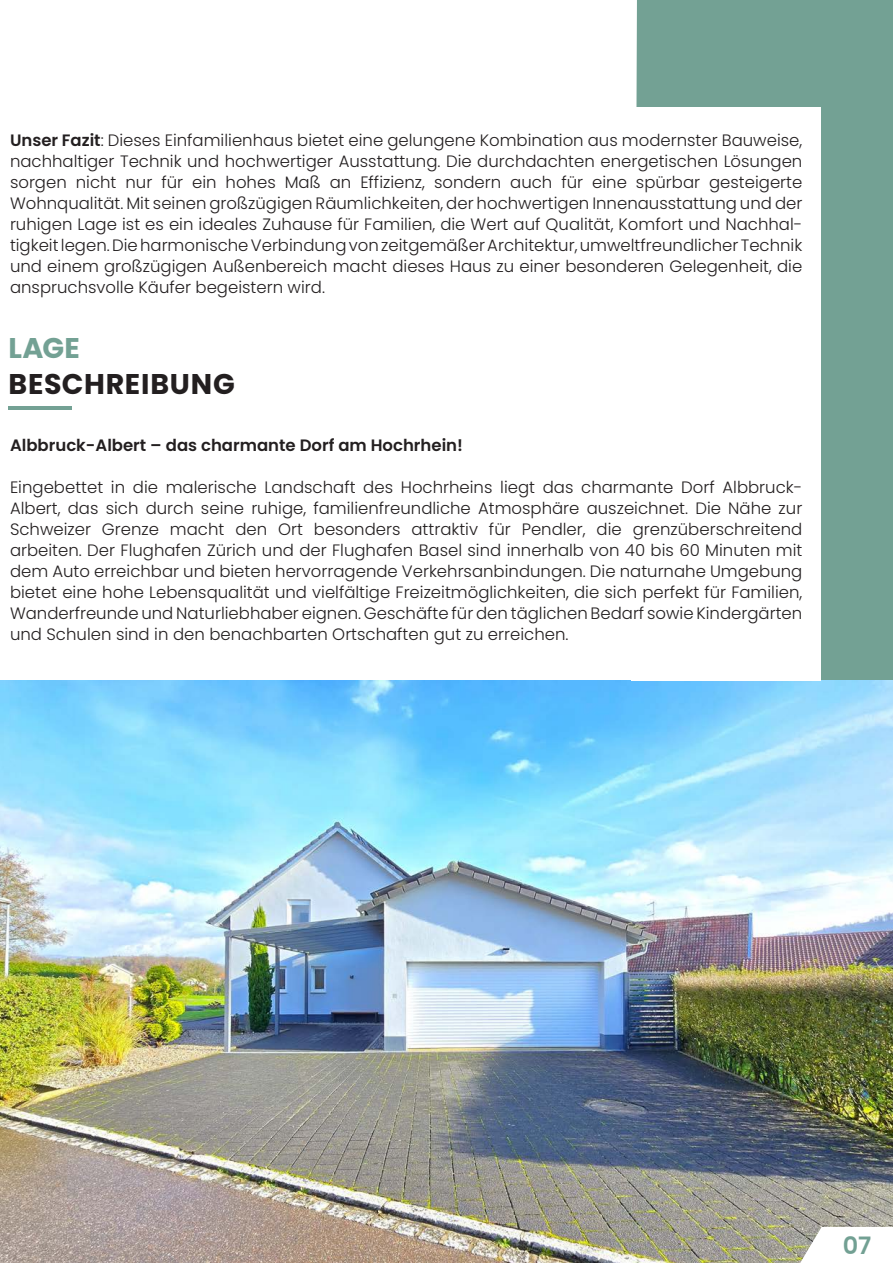
<style>
.page{position:relative;width:893px;height:1263px;background:#fff}
.page>*{position:absolute;margin:0;border:0;box-sizing:border-box;transform-origin:0 0}
.t1{font:700 28.5px "Poppins";letter-spacing:.025em;color:#231f20}
.t2{font:700 28.5px "Poppins";color:#73a194}
.t3{font:600 24px "Poppins";color:#72a093}
.t4{font:300 16.5px/21px "Poppins";color:#231f20;text-align:justify}
.t5{font:600 16.5px "Poppins";color:#231f20}
.s1{font-weight:600}
</style>
<div class="page">
<div style="left:636px;top:0;width:257px;height:680px;background:#73a194"></div>
<img style="left:0;top:680px;width:893px;height:583px">
<div style="left:631px;top:107px;width:190px;height:573px;background:#fff"></div>
<svg style="left:800px;top:1227px;width:93px;height:36px"></svg>
<hr style="left:9px;top:407px;width:63px;height:3px;background:#73a194">
<p class="t4" style="left:10px;top:130px;width:794px"><span class="s1">Unser Fazit</span>: Dieses Einfamilienhaus bietet eine gelungene Kombination aus modernster Bauweise, nachhaltiger Technik und hochwertiger Ausstattung. Die durchdachten energetischen Lösungen sorgen nicht nur für ein hohes Maß an Effizienz, sondern auch für eine spürbar gesteigerte Wohnqualität. Mit seinen großzügigen Räumlichkeiten, der hochwertigen Innenausstattung und der ruhigen Lage ist es ein ideales Zuhause für Familien, die Wert auf Qualität, Komfort und Nachhal&shy;tigkeit legen. Die harmonische Verbindung von zeitgemäßer Architektur, umweltfreundlicher Technik und einem großzügigen Außenbereich macht dieses Haus zu einer besonderen Gelegenheit, die anspruchsvolle Käufer begeistern wird.</p>
<p class="t2" style="left:9px;top:332px;width:73px">LAGE</p>
<p class="t1" style="left:9px;top:368px;width:228px">BESCHREIBUNG</p>
<p class="t5" style="left:10px;top:435px;width:455px">Albbruck-Albert – das charmante Dorf am Hochrhein!</p>
<p class="t4" style="left:10px;top:476px;width:794px">Eingebettet in die malerische Landschaft des Hochrheins liegt das charmante Dorf Albbruck-Albert, das sich durch seine ruhige, familienfreundliche Atmosphäre auszeichnet. Die Nähe zur Schweizer Grenze macht den Ort besonders attraktiv für Pendler, die grenzüberschreitend arbeiten. Der Flughafen Zürich und der Flughafen Basel sind innerhalb von 40 bis 60 Minuten mit dem Auto erreichbar und bieten hervorragende Verkehrsanbindungen. Die naturnahe Umgebung bietet eine hohe Lebensqualität und vielfältige Freizeitmöglichkeiten, die sich perfekt für Familien, Wanderfreunde und Naturliebhaber eignen. Geschäfte für den täglichen Bedarf sowie Kindergärten und Schulen sind in den benachbarten Ortschaften gut zu erreichen.</p>
<p class="t3" style="left:843px;top:1231px;width:30px">07</p>
</div>
